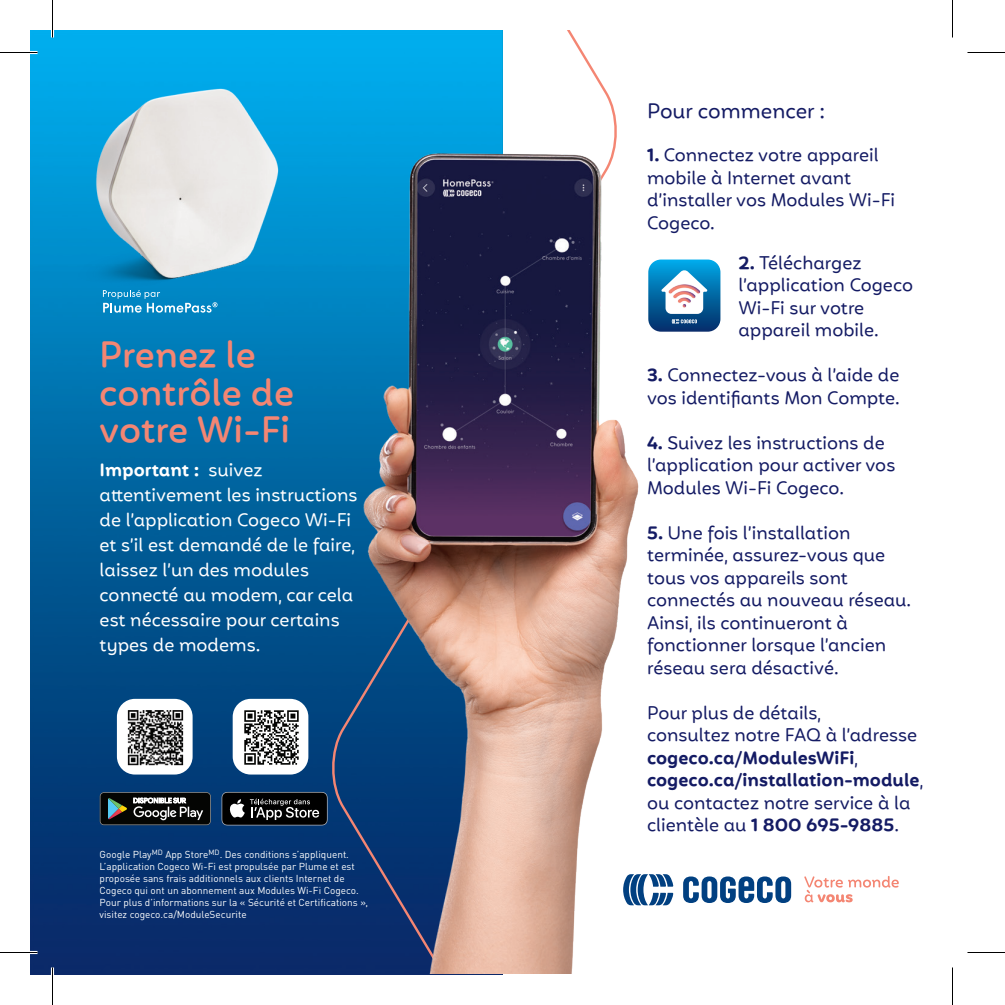
<style>
.page{position:relative;width:1005px;height:1005px;background:#fff}
.page>*{position:absolute;margin:0;border:0;box-sizing:border-box;transform-origin:0 0}
.t1{font:500 35px "Mohr Rounded Alt";color:#f48673}
.t2{font:20px "Mohr Rounded Alt";color:#141b64}
.t3{font:17.5px/22.5px "Mohr Rounded Alt";color:#141b64}
.t4{font:17.5px/25px "Mohr Rounded Alt";color:#fff}
.t5{font:10px/12px "DIN Pro";color:#fff}
.s1{font-weight:600}
</style>
<div class="page">
<img style="left:30px;top:30px;width:472px;height:945px">
<svg style="left:327px;top:565px;width:22px;height:406px;background:#093f7a"></svg>
<img style="left:67px;top:33px;width:365px;height:300px">
<svg style="left:567px;top:30px;width:50px;height:98px"></svg>
<div style="left:117px;top:699px;width:76px;height:76px;background:#fff;border-radius:18px"></div>
<div style="left:233px;top:699px;width:75px;height:76px;background:#fff;border-radius:18px"></div>
<svg style="left:100px;top:792px;width:111px;height:33px;background:#373a37"></svg>
<svg style="left:222px;top:792px;width:106px;height:33px;background:#2e2e2f"></svg>
<img style="left:349px;top:128px;width:305px;height:846px">
<img style="left:244px;top:710px;width:55px;height:55px">
<img style="left:127px;top:710px;width:57px;height:56px">
<svg style="left:623px;top:874px;width:50px;height:31px"></svg>
<svg style="left:683px;top:876px;width:108px;height:27px"></svg>
<svg style="left:804px;top:876px;width:95px;height:26px"></svg>
<svg style="left:648px;top:260px;width:72px;height:72px"></svg>
<svg style="left:103px;top:290px;width:114px;height:23px;background:#319cce"></svg>
<hr style="left:0;top:51px;width:38px;height:3px;background:#fff">
<hr style="left:0;top:951px;width:38px;height:3px;background:#fff">
<hr style="left:51px;top:0;width:3px;height:38px;background:#fff">
<hr style="left:51px;top:968px;width:3px;height:37px;background:#fff">
<hr style="left:0;top:52px;width:38px;height:1px;background:#000">
<hr style="left:968px;top:52px;width:37px;height:1px;background:#000">
<hr style="left:0;top:952px;width:38px;height:1px;background:#000">
<hr style="left:968px;top:952px;width:37px;height:1px;background:#000">
<hr style="left:52px;top:0;width:1px;height:38px;background:#000">
<hr style="left:52px;top:968px;width:1px;height:37px;background:#000">
<hr style="left:952px;top:0;width:1px;height:38px;background:#000">
<hr style="left:952px;top:968px;width:1px;height:37px;background:#000">
<p class="t1" style="left:99px;top:335px;width:158px">Prenez le</p>
<p class="t1" style="left:99px;top:372px;width:196px">contrôle de</p>
<p class="t1" style="left:99px;top:410px;width:192px">votre Wi-Fi</p>
<p class="t4" style="left:100px;top:458px;width:260px"><span class="s1">Important :</span> suivez attentivement les instructions de l’application Cogeco Wi-Fi et s’il est demandé de le faire, laissez l’un des modules connecté au modem, car cela est nécessaire pour certains types de modems.</p>
<p class="t5" style="left:100px;top:847px;width:270px">Google Play<sup>MD</sup> App Store<sup>MD</sup>. Des conditions s’appliquent.<br>L’application Cogeco Wi-Fi est propulsée par Plume et est proposée sans frais additionnels aux clients Internet de Cogeco qui ont un abonnement aux Modules Wi-Fi Cogeco.<br>Pour plus d’informations sur la « Sécurité et Certifications », visitez cogeco.ca/ModuleSecurite</p>
<p class="t2" style="left:647px;top:100px;width:180px">Pour commencer :</p>
<p class="t3" style="left:647px;top:144px;width:250px"><span class="s1">1.</span> Connectez votre appareil mobile à Internet avant d’installer vos Modules Wi-Fi<br>Cogeco.</p>
<p class="t3" style="left:738px;top:252px;width:176px"><span class="s1">2.</span> Téléchargez l’application Cogeco<br>Wi-Fi sur votre appareil mobile.</p>
<p class="t3" style="left:647px;top:364px;width:254px"><span class="s1">3.</span> Connectez-vous à l’aide de vos identifiants Mon Compte.</p>
<p class="t3" style="left:647px;top:432px;width:250px"><span class="s1">4.</span> Suivez les instructions de l’application pour activer vos<br>Modules Wi-Fi Cogeco.</p>
<p class="t3" style="left:647px;top:522px;width:266px"><span class="s1">5.</span> Une fois l’installation terminée, assurez-vous que tous vos appareils sont connectés au nouveau réseau.<br>Ainsi, ils continueront à fonctionner lorsque l’ancien réseau sera désactivé.</p>
<p class="t3" style="left:647px;top:702px;width:278px">Pour plus de détails,<br>consultez notre FAQ à l’adresse <span class="s1">cogeco.ca/ModulesWiFi</span>, <span class="s1">cogeco.ca/installation-module</span>, ou contactez notre service à la clientèle au <span class="s1">1 800 695-9885</span>.</p>
</div>
